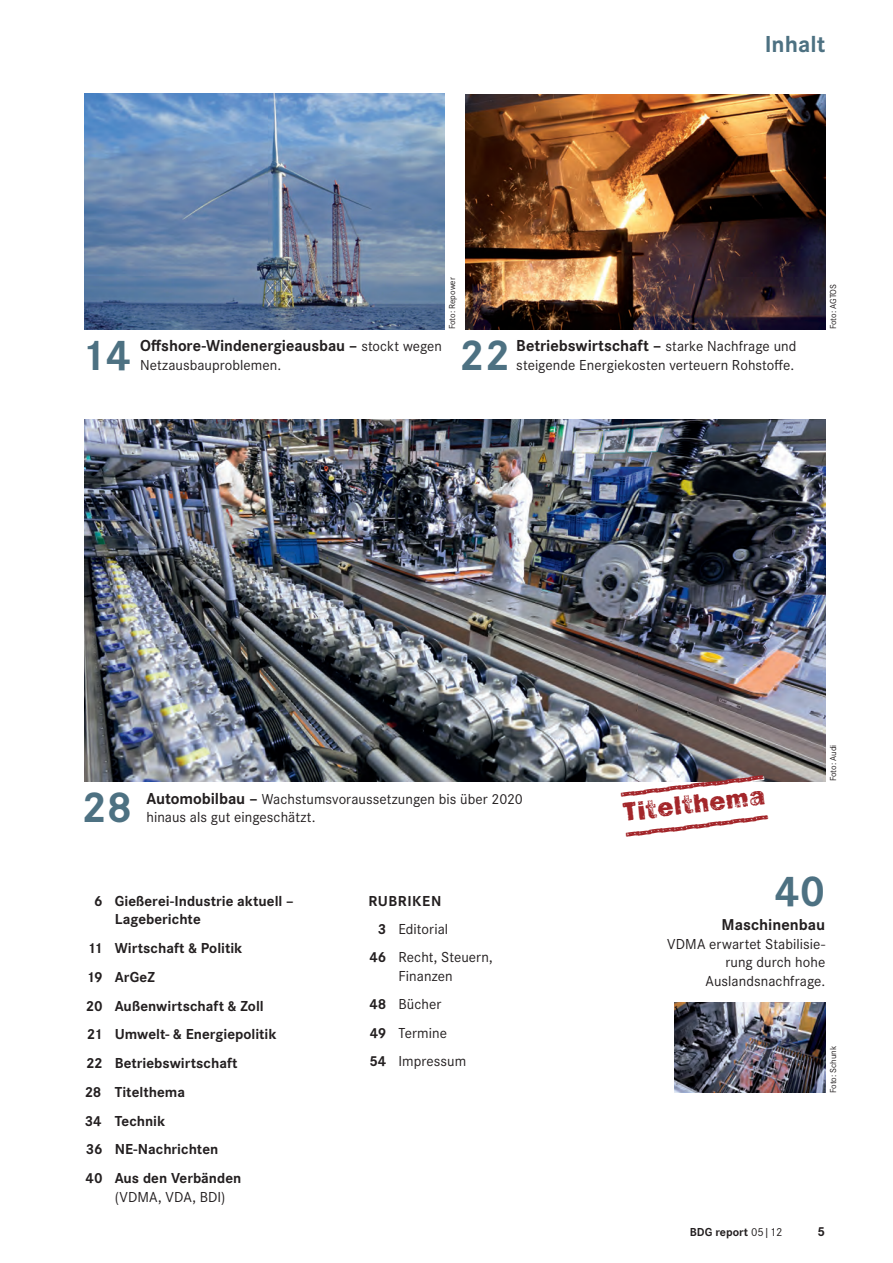
<style>
.page{position:relative;width:893px;height:1263px;background:#fff}
.page>*{position:absolute;margin:0;border:0;box-sizing:border-box;transform-origin:0 0}
.t1{font:700 44.55px "Corporate S";color:#4d7182}
.t2{font:27px/20.2px "Frankie";color:#a3262a;text-align:justify}
.t3{font:700 24px "Corporate S";color:#4d7182}
.t4{font:700 16.5px "Corporate S";letter-spacing:-.005em;color:#231f20}
.t5{font:700 16.35px "Corporate S";color:#231f20}
.t6{font:15px/18.3px "Corporate S";letter-spacing:.005em;color:#231f20}
.t7{font:700 15px/28.8px "Corporate S";color:#231f20}
.t8{font:700 13.5px "Corporate S";color:#231f20}
.t9{font:700 12px "Corporate S";color:#231f20}
.t10{font:9px "Corporate S";letter-spacing:-.005em;color:#231f20}
.s1{font-weight:400;font-size:15px}
.s2{font-weight:700;font-size:16.5px}
.s3{font-weight:700}
.s4{font-weight:400}
</style>
<div class="page">
<img style="left:85px;top:419px;width:739px;height:362px">
<img style="left:674px;top:1002px;width:150px;height:90px">
<img style="left:84px;top:93px;width:360px;height:236px">
<img style="left:465px;top:94px;width:359px;height:235px">
<h3 class="t3" style="left:764px;top:30px;width:62px">Inhalt</h3>
<h1 class="t1" style="left:80px;top:329px;width:52px">14</h1>
<p class="t4" style="left:140px;top:336px;width:303px">Offshore-Windenergieausbau – <span class="s1">stockt wegen</span></p>
<p class="t6" style="left:140px;top:355px;width:143px">Netzausbauproblemen.</p>
<p class="t10" style="left:446px;top:329px;width:54px;rotate:-90deg">Foto: Repower</p>
<h1 class="t1" style="left:459px;top:329px;width:52px">22</h1>
<p class="t4" style="left:516px;top:336px;width:281px">Betriebswirtschaft – <span class="s1">starke Nachfrage und</span></p>
<p class="t6" style="left:516px;top:355px;width:279px">steigende Energiekosten verteuern Rohstoffe.</p>
<p class="t10" style="left:827px;top:329px;width:47px;rotate:-90deg">Foto: AGTOS</p>
<h1 class="t1" style="left:81px;top:781px;width:52px">28</h1>
<p class="t6" style="left:146px;top:789px;width:378px"><span class="s2">Automobilbau –</span> Wachstumsvoraussetzungen bis über 2020 hinaus als gut eingeschätzt.</p>
<h2 class="t2" style="left:619px;top:782px;width:144px;rotate:-7deg">–––––––––––– Titelthema ––––––––––––</h2>
<p class="t10" style="left:827px;top:781px;width:38px;rotate:-90deg">Foto: Audi</p>
<p class="t7" style="left:115px;top:891px;width:180px;line-height:18.8px;text-indent:-21px">6 Gießerei-Industrie aktuell –<br>Lageberichte</p>
<p class="t7" style="left:85px;top:933px;width:193px">11 Wirtschaft &amp; Politik<br>19 ArGeZ<br>20 Außenwirtschaft &amp; Zoll<br>21 Umwelt- &amp; Energiepolitik<br>22 Betriebswirtschaft<br>28 Titelthema<br>34 Technik<br>36 NE-Nachrichten<br>40 Aus den Verbänden</p>
<p class="t6" style="left:115px;top:1187px;width:112px">(VDMA, VDA, BDI)</p>
<p class="t7" style="left:368px;top:886px;width:13px">Rubri</p>
<p class="t7" style="left:412px;top:886px;width:15px">ken</p>
<p class="t6" style="left:378px;top:919px;width:72px"><span class="s3">3</span> Editorial</p>
<p class="t6" style="left:369px;top:948px;width:125px"><span class="s3">46</span> Recht, Steuern,</p>
<p class="t6" style="left:369px;top:961px;width:98px;line-height:28.3px;text-indent:29px">Finanzen<br><span class="s3">48</span> Bücher<br><span class="s3">49</span> Termine<br><span class="s3">54</span> Impressum</p>
<h1 class="t1" style="left:774px;top:865px;width:52px">40</h1>
<p class="t5" style="left:721px;top:915px;width:105px">Maschinenbau</p>
<p class="t6" style="left:667px;top:934px;width:159px;text-align:right">VDMA erwartet Stabilisie&shy;rung durch hohe<br>Auslandsnachfrage.</p>
<p class="t10" style="left:827px;top:1092px;width:49px;rotate:-90deg">Foto: Schunk</p>
<p class="t9" style="left:689px;top:1224px;width:94px">BDG report <span class="s4">05|12</span></p>
<p class="t8" style="left:817px;top:1223px;width:9px">5</p>
</div>
